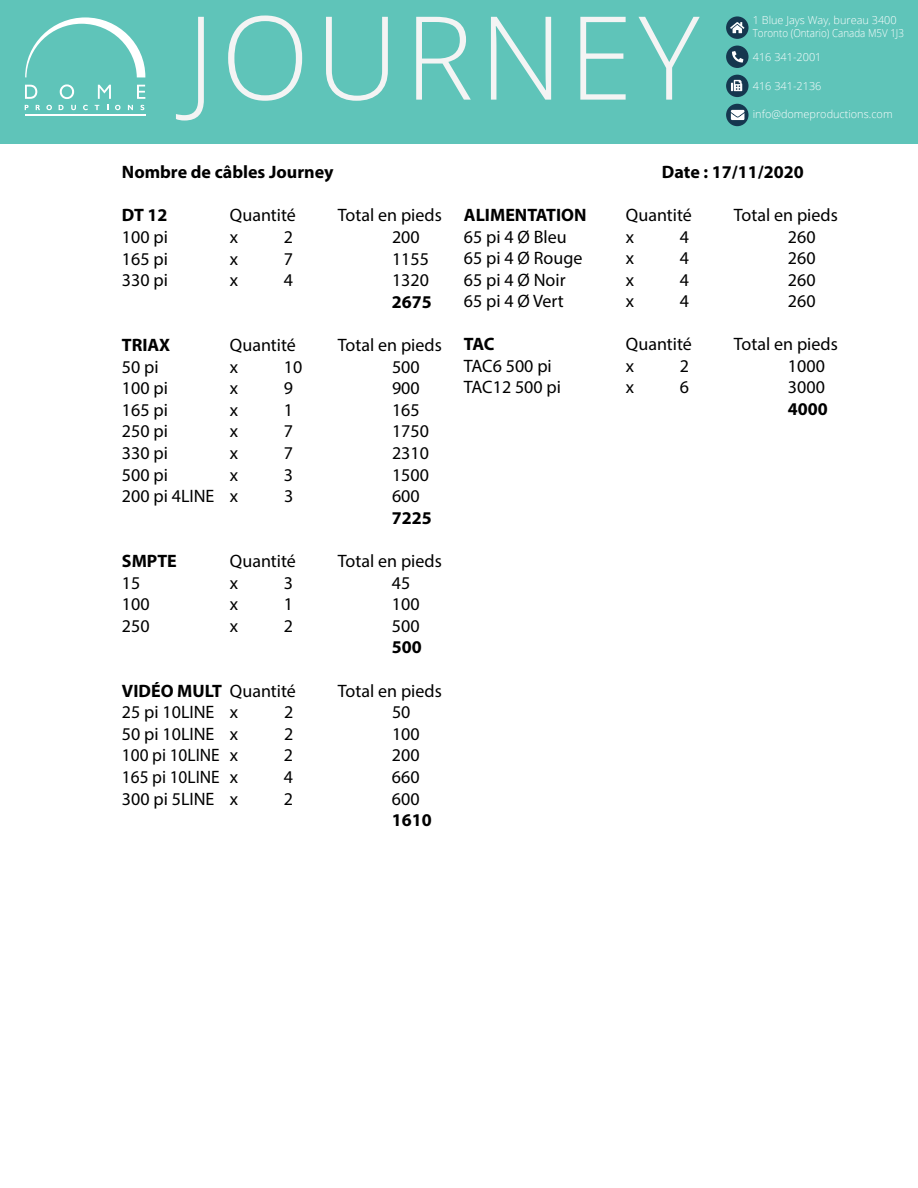
<style>
.page{position:relative;width:918px;height:1188px;background:#fff}
.page>*{position:absolute;margin:0;border:0;box-sizing:border-box;transform-origin:0 0}
.t1{font:300 115.95px "Open Sans";letter-spacing:.05em;color:#f4f4f4}
.t2{font:18px "Myriad Pro";color:#000}
.t3{font:700 18px "Myriad Pro";color:#000}
.t4{font:18px "Myriad Pro";color:#000;scale:.96 1}
.t5{font:300 10.95px/13px "Open Sans";color:#fff}
.s1{font-weight:400}
</style>
<div class="page">
<div style="left:0;top:0;width:918px;height:144px;background:#5fc4b9"></div>
<svg style="left:25px;top:17px;width:120px;height:61px"></svg>
<hr style="left:25px;top:114px;width:121px;height:1px;background:#fff">
<svg style="left:25px;top:85px;width:12px;height:14px"></svg>
<svg style="left:60px;top:84px;width:14px;height:15px"></svg>
<svg style="left:98px;top:85px;width:13px;height:14px"></svg>
<svg style="left:137px;top:85px;width:8px;height:14px"></svg>
<svg style="left:25px;top:105px;width:4px;height:5px"></svg>
<svg style="left:36px;top:105px;width:4px;height:5px"></svg>
<svg style="left:46px;top:105px;width:6px;height:5px"></svg>
<svg style="left:59px;top:105px;width:5px;height:5px"></svg>
<svg style="left:71px;top:105px;width:5px;height:5px"></svg>
<svg style="left:83px;top:105px;width:5px;height:5px"></svg>
<svg style="left:95px;top:105px;width:4px;height:5px"></svg>
<svg style="left:115px;top:105px;width:5px;height:5px"></svg>
<svg style="left:128px;top:105px;width:5px;height:5px"></svg>
<svg style="left:141px;top:105px;width:3px;height:5px"></svg>
<div style="left:726px;top:46px;width:23px;height:22px;background:#15374f;border-radius:50%"></div>
<svg style="left:726px;top:16px;width:23px;height:23px"></svg>
<svg style="left:726px;top:75px;width:23px;height:22px"></svg>
<svg style="left:726px;top:104px;width:23px;height:22px"></svg>
<svg style="left:732px;top:51px;width:11px;height:12px"></svg>
<svg style="left:731px;top:110px;width:13px;height:10px"></svg>
<svg style="left:730px;top:22px;width:14px;height:11px"></svg>
<svg style="left:731px;top:80px;width:11px;height:11px"></svg>
<h1 class="t1" style="left:186px;top:-22px;width:515px">JOURNEY</h1>
<p class="t5" style="left:753px;top:13px;width:153px">1 Blue Jays Way, bureau 3400<br>Toronto (Ontario) Canada M5V 1J3</p>
<p class="t5" style="left:753px;top:50px;width:70px">416 341-2001</p>
<p class="t5" style="left:753px;top:79px;width:70px">416 341-2136</p>
<p class="t5" style="left:753px;top:107px;width:141px">info@domeproductions.com</p>
<p class="t3" style="left:122px;top:160px;width:213px">Nombre de câbles Journey</p>
<p class="t3" style="left:662px;top:160px;width:143px">Date : 17/11/2020</p>
<p class="t3" style="left:122px;top:204px;width:47px">DT 12</p>
<p class="t2" style="left:230px;top:204px;width:68px">Quantité</p>
<p class="t2" style="left:338px;top:204px;width:105px">Total en pieds</p>
<p class="t2" style="left:122px;top:226px;width:47px">100 pi</p>
<p class="t2" style="left:230px;top:226px;width:10px">x</p>
<p class="t2" style="left:284px;top:226px;width:11px">2</p>
<p class="t2" style="left:392px;top:226px;width:29px">200</p>
<p class="t2" style="left:122px;top:248px;width:47px">165 pi</p>
<p class="t2" style="left:230px;top:248px;width:10px">x</p>
<p class="t2" style="left:284px;top:248px;width:11px">7</p>
<p class="t2" style="left:392px;top:248px;width:38px">1155</p>
<p class="t2" style="left:122px;top:269px;width:47px">330 pi</p>
<p class="t2" style="left:230px;top:269px;width:10px">x</p>
<p class="t2" style="left:284px;top:269px;width:11px">4</p>
<p class="t2" style="left:392px;top:269px;width:38px">1320</p>
<p class="t3" style="left:392px;top:290px;width:41px">2675</p>
<p class="t3" style="left:122px;top:333px;width:50px">TRIAX</p>
<p class="t2" style="left:230px;top:334px;width:68px">Quantité</p>
<p class="t2" style="left:338px;top:334px;width:105px">Total en pieds</p>
<p class="t2" style="left:122px;top:356px;width:38px">50 pi</p>
<p class="t2" style="left:230px;top:356px;width:10px">x</p>
<p class="t2" style="left:284px;top:356px;width:20px">10</p>
<p class="t2" style="left:392px;top:356px;width:29px">500</p>
<p class="t2" style="left:122px;top:377px;width:47px">100 pi</p>
<p class="t2" style="left:230px;top:377px;width:10px">x</p>
<p class="t2" style="left:284px;top:377px;width:11px">9</p>
<p class="t2" style="left:392px;top:377px;width:29px">900</p>
<p class="t2" style="left:122px;top:399px;width:47px">165 pi</p>
<p class="t2" style="left:230px;top:399px;width:10px">x</p>
<p class="t2" style="left:284px;top:399px;width:11px">1</p>
<p class="t2" style="left:392px;top:399px;width:29px">165</p>
<p class="t2" style="left:122px;top:420px;width:47px">250 pi</p>
<p class="t2" style="left:230px;top:420px;width:10px">x</p>
<p class="t2" style="left:284px;top:420px;width:11px">7</p>
<p class="t2" style="left:392px;top:420px;width:38px">1750</p>
<p class="t2" style="left:122px;top:442px;width:47px">330 pi</p>
<p class="t2" style="left:230px;top:442px;width:10px">x</p>
<p class="t2" style="left:284px;top:442px;width:11px">7</p>
<p class="t2" style="left:392px;top:442px;width:38px">2310</p>
<p class="t2" style="left:122px;top:464px;width:47px">500 pi</p>
<p class="t2" style="left:230px;top:464px;width:10px">x</p>
<p class="t2" style="left:284px;top:464px;width:11px">3</p>
<p class="t2" style="left:392px;top:464px;width:38px">1500</p>
<p class="t2" style="left:122px;top:485px;width:118px">200 pi 4LINE x</p>
<p class="t2" style="left:284px;top:485px;width:11px">3</p>
<p class="t2" style="left:392px;top:485px;width:29px">600</p>
<p class="t3" style="left:392px;top:506px;width:41px">7225</p>
<p class="t3" style="left:122px;top:549px;width:56px">SMPTE</p>
<p class="t2" style="left:230px;top:550px;width:68px">Quantité</p>
<p class="t2" style="left:338px;top:550px;width:105px">Total en pieds</p>
<p class="t2" style="left:122px;top:572px;width:20px">15</p>
<p class="t2" style="left:230px;top:572px;width:10px">x</p>
<p class="t2" style="left:284px;top:572px;width:11px">3</p>
<p class="t2" style="left:392px;top:572px;width:20px">45</p>
<p class="t2" style="left:122px;top:593px;width:29px">100</p>
<p class="t2" style="left:230px;top:593px;width:10px">x</p>
<p class="t2" style="left:284px;top:593px;width:11px">1</p>
<p class="t2" style="left:392px;top:593px;width:29px">100</p>
<p class="t2" style="left:122px;top:615px;width:29px">250</p>
<p class="t2" style="left:230px;top:615px;width:10px">x</p>
<p class="t2" style="left:284px;top:615px;width:11px">2</p>
<p class="t2" style="left:392px;top:615px;width:29px">500</p>
<p class="t3" style="left:392px;top:636px;width:31px">500</p>
<p class="t3" style="left:122px;top:679px;width:176px">VIDÉO MULT <span class="s1">Quantité</span></p>
<p class="t2" style="left:338px;top:680px;width:105px">Total en pieds</p>
<p class="t2" style="left:122px;top:701px;width:118px">25 pi 10LINE x</p>
<p class="t2" style="left:284px;top:701px;width:11px">2</p>
<p class="t2" style="left:392px;top:701px;width:20px">50</p>
<p class="t2" style="left:122px;top:723px;width:118px">50 pi 10LINE x</p>
<p class="t2" style="left:284px;top:723px;width:11px">2</p>
<p class="t2" style="left:392px;top:723px;width:29px">100</p>
<p class="t4" style="left:122px;top:744px;width:123px">100 pi 10LINE x</p>
<p class="t2" style="left:284px;top:744px;width:11px">2</p>
<p class="t2" style="left:392px;top:744px;width:29px">200</p>
<p class="t4" style="left:122px;top:766px;width:123px">165 pi 10LINE x</p>
<p class="t2" style="left:284px;top:766px;width:11px">4</p>
<p class="t2" style="left:392px;top:766px;width:29px">660</p>
<p class="t2" style="left:122px;top:788px;width:118px">300 pi 5LINE x</p>
<p class="t2" style="left:284px;top:788px;width:11px">2</p>
<p class="t2" style="left:392px;top:788px;width:29px">600</p>
<p class="t3" style="left:392px;top:808px;width:41px">1610</p>
<p class="t3" style="left:464px;top:203px;width:124px">ALIMENTATION</p>
<p class="t2" style="left:626px;top:204px;width:68px">Quantité</p>
<p class="t2" style="left:734px;top:204px;width:105px">Total en pieds</p>
<p class="t2" style="left:464px;top:226px;width:104px">65 pi 4 Ø Bleu</p>
<p class="t2" style="left:626px;top:226px;width:10px">x</p>
<p class="t2" style="left:680px;top:226px;width:11px">4</p>
<p class="t2" style="left:788px;top:226px;width:29px">260</p>
<p class="t2" style="left:464px;top:247px;width:120px">65 pi 4 Ø Rouge</p>
<p class="t2" style="left:626px;top:247px;width:10px">x</p>
<p class="t2" style="left:680px;top:247px;width:11px">4</p>
<p class="t2" style="left:788px;top:247px;width:29px">260</p>
<p class="t2" style="left:464px;top:269px;width:103px">65 pi 4 Ø Noir</p>
<p class="t2" style="left:626px;top:269px;width:10px">x</p>
<p class="t2" style="left:680px;top:269px;width:11px">4</p>
<p class="t2" style="left:788px;top:269px;width:29px">260</p>
<p class="t2" style="left:464px;top:290px;width:101px">65 pi 4 Ø Vert</p>
<p class="t2" style="left:626px;top:290px;width:10px">x</p>
<p class="t2" style="left:680px;top:290px;width:11px">4</p>
<p class="t2" style="left:788px;top:290px;width:29px">260</p>
<p class="t3" style="left:464px;top:332px;width:32px">TAC</p>
<p class="t2" style="left:626px;top:333px;width:68px">Quantité</p>
<p class="t2" style="left:734px;top:333px;width:105px">Total en pieds</p>
<p class="t2" style="left:464px;top:354px;width:89px">TAC6 500 pi</p>
<p class="t2" style="left:626px;top:354px;width:10px">x</p>
<p class="t2" style="left:680px;top:354px;width:11px">2</p>
<p class="t2" style="left:788px;top:354px;width:38px">1000</p>
<p class="t2" style="left:464px;top:376px;width:99px">TAC12 500 pi</p>
<p class="t2" style="left:626px;top:376px;width:10px">x</p>
<p class="t2" style="left:680px;top:376px;width:11px">6</p>
<p class="t2" style="left:788px;top:376px;width:38px">3000</p>
<p class="t3" style="left:788px;top:397px;width:41px">4000</p>
</div>
